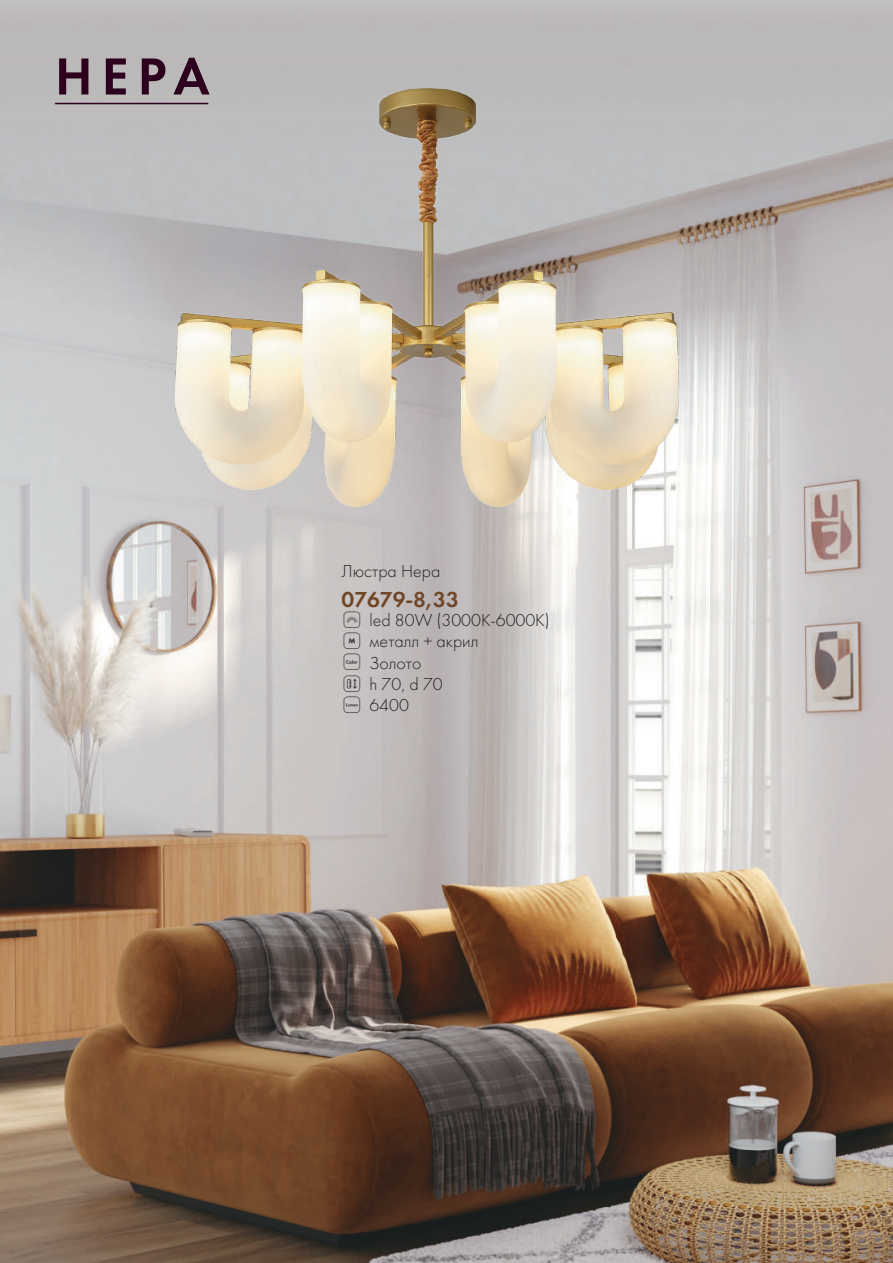
<style>
.page{position:relative;width:893px;height:1263px;background:#fff}
.page>*{position:absolute;margin:0;border:0;box-sizing:border-box;transform-origin:0 0}
.t1{font:54px "Futura Demi C";color:#2d001e}
.t2{font:22.5px "Futura Demi C";color:#6f4628}
.t3{font:18px/21.3px "Futura Light C";color:#231f20}
</style>
<div class="page">
<img style="left:0;top:0;width:893px;height:1263px">
<hr style="left:55px;top:103px;width:153px;height:1px;background:#2d001e">
<img style="left:157px;top:72px;width:545px;height:477px">
<div style="left:344px;top:611px;width:16px;height:102px;background:#c8c3c3"></div>
<h1 class="t1" style="left:55px;top:45px;width:156px">НЕРА</h1>
<p class="t3" style="left:342px;top:561px;width:100px">Люстра Нера</p>
<p class="t2" style="left:342px;top:586px;width:119px">07679-8,33</p>
<p class="t3" style="left:369px;top:610px;width:182px">led 80W (3000K-6000K) металл + акрил<br>Золото<br>h 70, d 70<br>6400</p>
</div>
